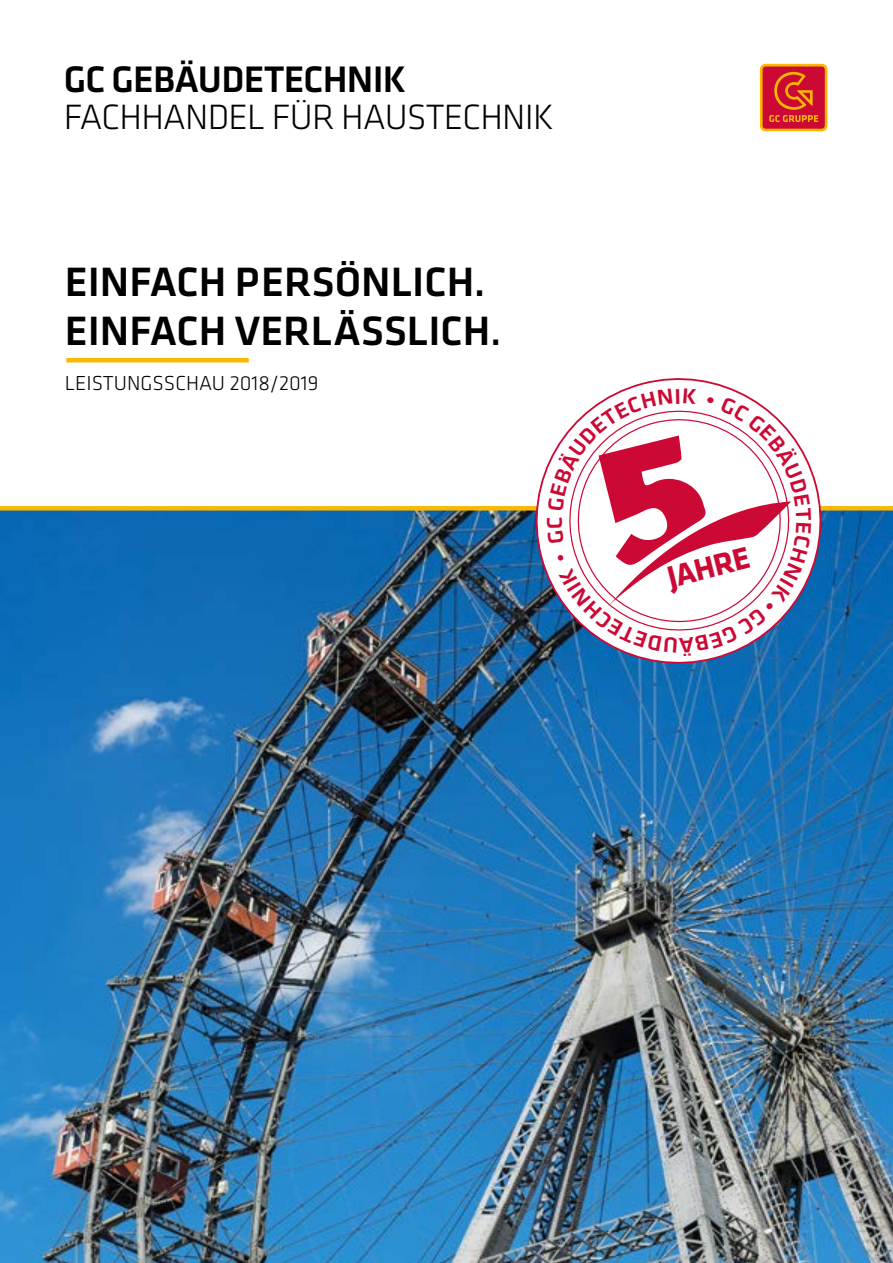
<style>
.page{position:relative;width:893px;height:1263px;background:#fff}
.page>*{position:absolute;margin:0;border:0;box-sizing:border-box;transform-origin:0 0}
.t1{font:500 40.5px/48.6px "GC Klavika Head";color:#000}
.t2{font:300 36.45px "GC Klavika Fein";letter-spacing:-.02em;color:#000}
.t3{font:500 36.45px "GC Klavika Head";letter-spacing:-.02em;color:#000}
.t4{font:700 29.85px "GC Klavika Head";color:#cc0935}
.t5{font:300 21px "GC Klavika Fein";color:#000}
.s1{font-size:39px}
</style>
<div class="page">
<img style="left:0;top:510px;width:893px;height:753px">
<hr style="left:0;top:506px;width:893px;height:4px;background:#fbb800">
<hr style="left:66px;top:358px;width:183px;height:4px;background:#fbb800">
<svg style="left:760px;top:64px;width:67px;height:67px"></svg>
<div style="left:763px;top:66px;width:62px;height:63px;background:#cc0935;border-radius:3px"></div>
<svg style="left:769px;top:72px;width:49px;height:50px"></svg>
<svg style="left:521px;top:378px;width:315px;height:300px"></svg>
<svg style="left:547px;top:389px;width:264px;height:267px"></svg>
<p class="t3" style="left:64px;top:53px;width:344px">GC GEBÄUDETECHNIK</p>
<p class="t2" style="left:64px;top:94px;width:492px">FACHHANDEL FÜR HAUSTECHNIK</p>
<p class="t1" style="left:65px;top:257px;width:438px">EINFACH PERSÖNLICH.<br>EINFACH VERLÄSSLICH<span class="s1">.</span></p>
<p class="t5" style="left:65px;top:370px;width:255px">LEISTUNGSSCHAU 2018/2019</p>
<p class="t4" style="left:662px;top:555px;width:86px;rotate:-14deg">JAHRE</p>
</div>
